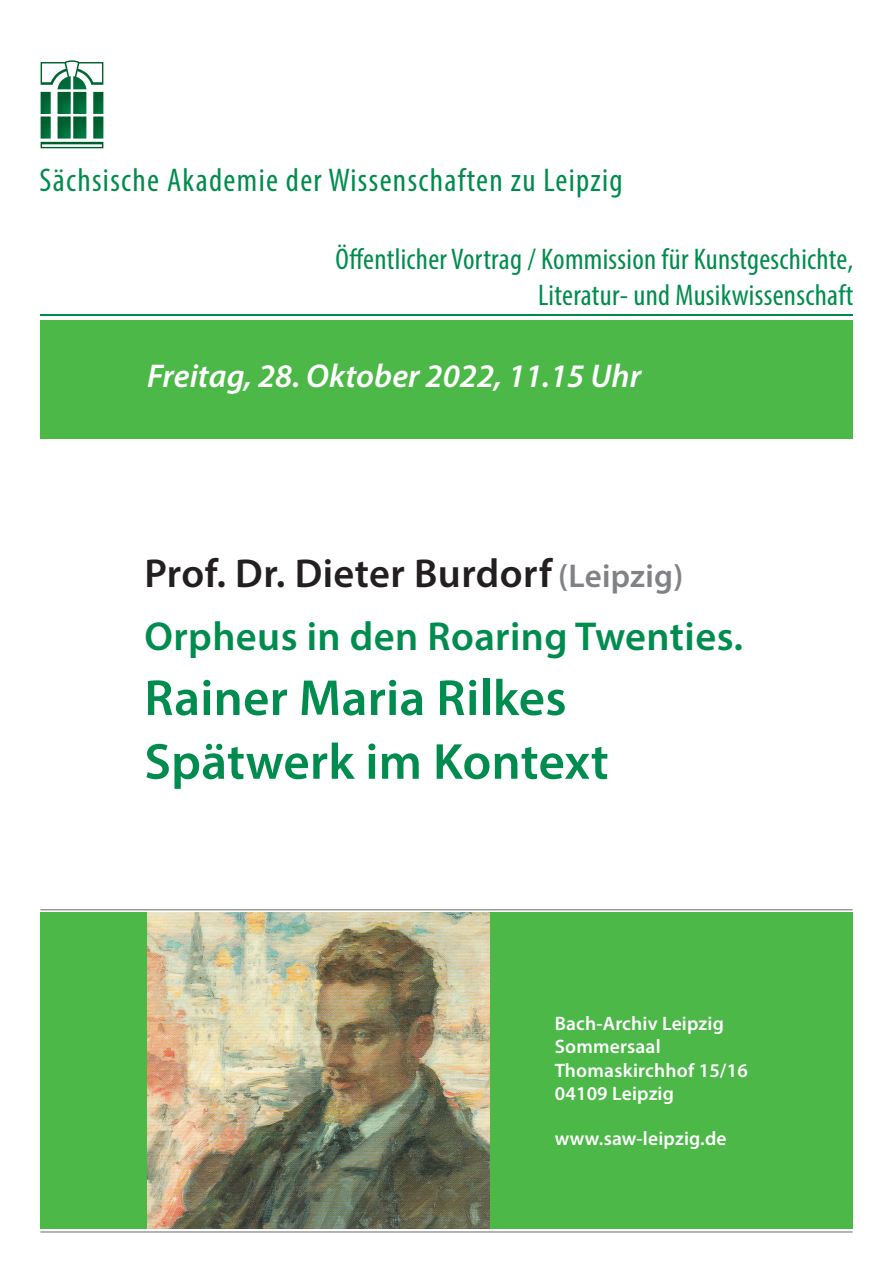
<style>
.page{position:relative;width:893px;height:1263px;background:#fff}
.page>*{position:absolute;margin:0;border:0;box-sizing:border-box;transform-origin:0 0}
.untertitel{font:600 51px "Myriad Pro";letter-spacing:.005em;color:#008c4e}
.t1{font:600 40.5px "Myriad Pro";letter-spacing:.01em;color:#231f20}
.titel{font:600 40.5px "Myriad Pro";letter-spacing:.01em;color:#008c4e}
.t2{font:condensed 33px "Myriad Pro";letter-spacing:.04em;color:#008c4e}
.t3{font:italic 600 33px "Myriad Pro";color:#fff}
.t4{font:condensed 30px "Myriad Pro";letter-spacing:.01em;color:#008c4e}
.t5{font:600 19.5px "Myriad Pro";letter-spacing:.01em;color:#fff}
.s1{font-size:33px;color:#808285}
</style>
<div class="page">
<div style="left:40px;top:320px;width:813px;height:118px;background:#4cb848"></div>
<hr style="left:40px;top:314px;width:813px;height:2px;background:#008c4e">
<img style="left:41px;top:60px;width:62px;height:29px">
<img style="left:41px;top:92px;width:10px;height:22px">
<img style="left:58px;top:92px;width:13px;height:22px">
<img style="left:73px;top:92px;width:13px;height:22px">
<img style="left:93px;top:92px;width:10px;height:22px">
<img style="left:41px;top:116px;width:10px;height:23px">
<img style="left:58px;top:116px;width:13px;height:23px">
<img style="left:73px;top:116px;width:13px;height:23px">
<img style="left:93px;top:116px;width:10px;height:23px">
<img style="left:41px;top:142px;width:62px;height:6px">
<hr style="left:40px;top:909px;width:813px;height:1px;background:#808285">
<hr style="left:40px;top:1231px;width:813px;height:1px;background:#808285">
<div style="left:469px;top:912px;width:384px;height:317px;background:#4cb848"></div>
<div style="left:40px;top:912px;width:107px;height:317px;background:#4cb848"></div>
<img style="left:148px;top:912px;width:342px;height:317px">
<p class="t2" style="left:39px;top:160px;width:585px">Sächsische Akademie der Wissenschaften zu Leipzig</p>
<p class="t4" style="left:336px;top:241px;width:519px">Öffentlicher Vortrag / Kommission für Kunstgeschichte,</p>
<p class="t4" style="left:538px;top:277px;width:317px">Literatur- und Musikwissenschaft</p>
<p class="t3" style="left:147px;top:354px;width:496px">Freitag, 28. Oktober 2022, 11.15 Uhr</p>
<p class="t1" style="left:144px;top:548px;width:540px">Prof. Dr. Dieter Burdorf <span class="s1">(Leipzig)</span></p>
<p class="titel" style="left:144px;top:610px;width:600px">Orpheus in den Roaring Twenties.</p>
<p class="untertitel" style="left:144px;top:665px;width:424px">Rainer Maria Rilkes</p>
<p class="untertitel" style="left:144px;top:729px;width:466px">Spätwerk im Kontext</p>
<p class="t5" style="left:555px;top:1011px;width:171px">Bach-Archiv Leipzig</p>
<p class="t5" style="left:555px;top:1034px;width:108px">Sommersaal</p>
<p class="t5" style="left:555px;top:1057px;width:195px">Thomaskirchhof 15/16</p>
<p class="t5" style="left:555px;top:1081px;width:121px">04109 Leipzig</p>
<p class="t5" style="left:555px;top:1126px;width:173px">www.saw-leipzig.de</p>
</div>
